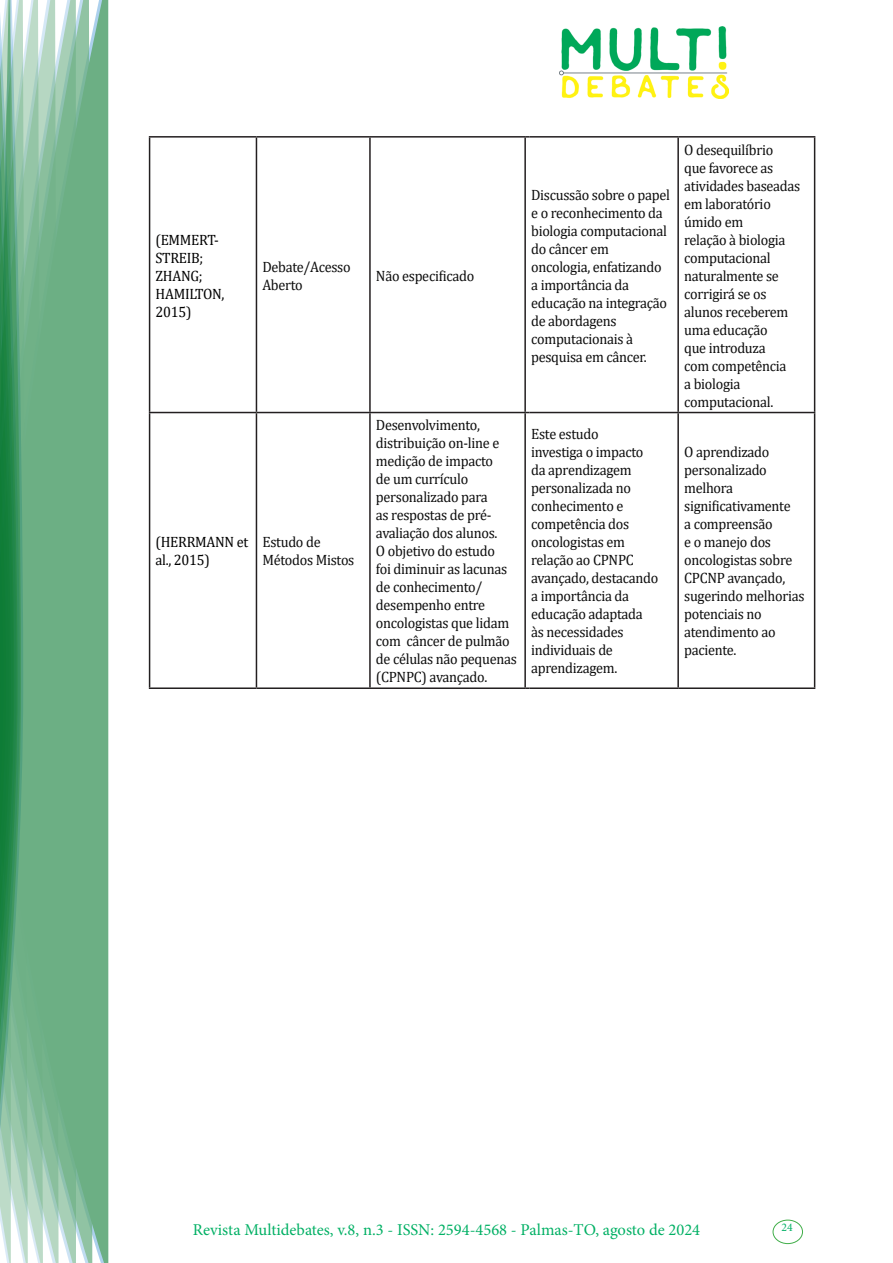
<style>
.page{position:relative;width:893px;height:1263px;background:#fff}
.page>*{position:absolute;margin:0;border:0;box-sizing:border-box;transform-origin:0 0}
.t1{font:16.5px "Minion Pro";color:#00b064}
.texto{font:15px/18px "Cambria";letter-spacing:-.02em;color:#0d0d0d;scale:.95 1}
.texto-2{font:15px/18px "Cambria";letter-spacing:-.02em;color:#000;scale:.95 1}
.t2{font:11.7px "Minion Pro";color:#00b064}
</style>
<div class="page">
<img style="left:559px;top:26px;width:169px;height:72px">
<div style="left:95px;top:0;width:14px;height:1263px;background:#6caf84"></div>
<svg style="left:79px;top:0;width:16px;height:1263px;background:#71b289"></svg>
<svg style="left:62px;top:0;width:17px;height:1263px;background:#75b48c"></svg>
<svg style="left:45px;top:0;width:17px;height:1263px;background:#7cb792"></svg>
<svg style="left:30px;top:0;width:15px;height:1263px;background:#80ba96"></svg>
<svg style="left:0;top:0;width:30px;height:1263px;background:#61a97f"></svg>
<div style="left:772px;top:1219px;width:31px;height:25px;border:1px solid #40ae49;border-radius:50%"></div>
<hr style="left:149px;top:136px;width:107px;height:2px;background:#231f20">
<hr style="left:149px;top:138px;width:1px;height:274px;background:#231f20">
<hr style="left:256px;top:136px;width:114px;height:2px;background:#231f20">
<hr style="left:256px;top:138px;width:1px;height:274px;background:#231f20">
<hr style="left:370px;top:136px;width:155px;height:2px;background:#231f20">
<hr style="left:369px;top:138px;width:2px;height:274px;background:#231f20">
<hr style="left:524px;top:138px;width:2px;height:274px;background:#231f20">
<hr style="left:530px;top:136px;width:148px;height:2px;background:#231f20">
<hr style="left:678px;top:136px;width:137px;height:2px;background:#231f20">
<hr style="left:677px;top:138px;width:2px;height:274px;background:#231f20">
<hr style="left:814px;top:138px;width:1px;height:274px;background:#231f20">
<hr style="left:149px;top:412px;width:107px;height:1px;background:#231f20">
<hr style="left:149px;top:413px;width:1px;height:274px;background:#231f20">
<hr style="left:256px;top:412px;width:114px;height:1px;background:#231f20">
<hr style="left:256px;top:413px;width:1px;height:274px;background:#231f20">
<hr style="left:370px;top:412px;width:155px;height:1px;background:#231f20">
<hr style="left:369px;top:413px;width:2px;height:274px;background:#231f20">
<hr style="left:524px;top:413px;width:2px;height:274px;background:#231f20">
<hr style="left:530px;top:412px;width:148px;height:1px;background:#231f20">
<hr style="left:678px;top:412px;width:137px;height:1px;background:#231f20">
<hr style="left:677px;top:413px;width:2px;height:274px;background:#231f20">
<hr style="left:814px;top:413px;width:1px;height:274px;background:#231f20">
<hr style="left:149px;top:687px;width:107px;height:2px;background:#231f20">
<hr style="left:256px;top:687px;width:114px;height:2px;background:#231f20">
<hr style="left:370px;top:687px;width:155px;height:2px;background:#231f20">
<hr style="left:530px;top:687px;width:148px;height:2px;background:#231f20">
<hr style="left:678px;top:687px;width:137px;height:2px;background:#231f20">
<p class="texto-2" style="left:156px;top:230px;width:74px">(EMMERT-<br>STREIB;<br>ZHANG;<br>HAMILTON,<br>2015)</p>
<p class="texto" style="left:262px;top:257px;width:94px">Debate/Acesso<br>Aberto</p>
<p class="texto" style="left:376px;top:266px;width:105px">Não especificado</p>
<p class="texto" style="left:531px;top:185px;width:148px">Discussão sobre o papel e o reconhecimento da biologia computacional do câncer em oncologia, enfatizando a importância da educação na integração de abordagens computacionais à pesquisa em câncer.</p>
<p class="texto-2" style="left:156px;top:533px;width:99px">(HERRMANN et al., 2015)</p>
<p class="texto" style="left:262px;top:533px;width:98px">Estudo de<br>Métodos Mistos</p>
<p class="texto" style="left:376px;top:416px;width:150px">Desenvolvimento, distribuição on-line e medição de impacto<br>de um currículo personalizado para<br>as respostas de pré&shy;avaliação dos alunos.<br>O objetivo do estudo<br>foi diminuir as lacunas de conhecimento/ desempenho entre oncologistas que lidam com câncer de pulmão de células não pequenas (CPNPC) avançado.</p>
<p class="texto" style="left:531px;top:425px;width:135px">Este estudo<br>investiga o impacto da aprendizagem personalizada no conhecimento e competência dos oncologistas em relação ao CPNPC avançado, destacando a importância da educação adaptada às necessidades individuais de aprendizagem.</p>
<p class="texto" style="left:684px;top:140px;width:124px">O desequilíbrio<br>que favorece as atividades baseadas em laboratório úmido em<br>relação à biologia computacional naturalmente se corrigirá se os alunos receberem uma educação<br>que introduza<br>com competência<br>a biologia computacional.</p>
<p class="texto" style="left:684px;top:443px;width:128px">O aprendizado personalizado melhora significativamente<br>a compreensão<br>e o manejo dos oncologistas sobre<br>CPCNP avançado, sugerindo melhorias potenciais no atendimento ao paciente.</p>
<p class="t1" style="left:193px;top:1218px;width:509px">Revista Multidebates, v.8, n.3 - ISSN: 2594-4568 - Palmas-TO, agosto de 2024</p>
<p class="t2" style="left:781px;top:1219px;width:13px">24</p>
</div>
